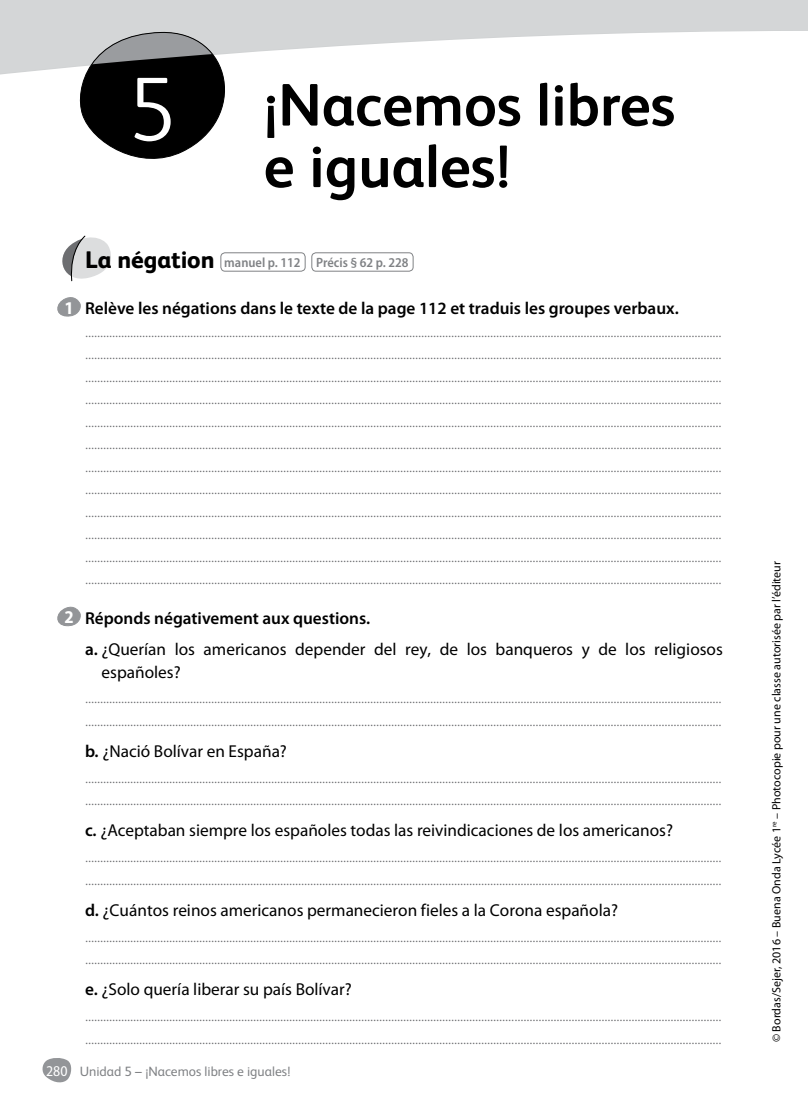
<style>
.page{position:relative;width:808px;height:1106px;background:#fff}
.page>*{position:absolute;margin:0;border:0;box-sizing:border-box;transform-origin:0 0}
.t1{font:300 91.2px "FS Albert";color:#fff}
.t2{font:700 60px/61.5px "FS Albert";color:#000}
.t3{font:700 semi-condensed 18px "Myriad Pro";color:#fff}
.t4{font:300 17.25px/22.5px "Myriad Pro";color:#6d6e71;text-align:justify}
.t5{font:17.25px/22.5px "Myriad Pro Light SC800";color:#6d6e71}
.t6{font:17.25px/31px "Myriad Pro";color:#000}
.t7{font:600 17.25px "Myriad Pro";color:#000}
.t8{font:semi-condensed 15px "Myriad Pro";color:#fff}
.t9{font:600 semi-condensed 13.5px "Myriad Pro";color:#808285}
.t10{font:13.5px "FS Albert";color:#808285}
.t11{font:12px "Myriad Pro";color:#000}
.s1{font-family:"FS Albert";font-weight:800;font-stretch:normal;font-size:24px;color:#000}
.s2{font-weight:600}
</style>
<div class="page">
<svg style="left:42px;top:1058px;width:30px;height:25px"></svg>
<svg style="left:0;top:0;width:808px;height:75px;fill:#d4d6d7"></svg>
<svg style="left:73px;top:30px;width:175px;height:129px"></svg>
<svg style="left:62px;top:235px;width:49px;height:47px"></svg>
<div style="left:220px;top:252px;width:85px;height:19px;border:1px solid #808285;border-radius:4px"></div>
<div style="left:311px;top:252px;width:102px;height:19px;border:1px solid #808285;border-radius:4px"></div>
<svg style="left:57px;top:297px;width:24px;height:20px"></svg>
<svg style="left:57px;top:606px;width:24px;height:20px"></svg>
<h1 class="t1" style="left:127px;top:57px;width:51px">5</h1>
<h2 class="t2" style="left:264px;top:74px;width:413px">¡Nacemos libres e iguales!</h2>
<p class="t3" style="left:64px;top:297px;width:11px">1</p>
<p class="t3" style="left:64px;top:607px;width:11px">2</p>
<p class="t9" style="left:85px;top:255px;width:325px"><span class="s1">La négation</span> manuel p. 112 Précis § 62 p. 228</p>
<p class="t7" style="left:85px;top:299px;width:595px">Relève les négations dans le texte de la page 112 et traduis les groupes verbaux.</p>
<p class="t4" style="left:85px;top:320px;width:638px">.................................................................................................................................................................................................................... .................................................................................................................................................................................................................... .................................................................................................................................................................................................................... .................................................................................................................................................................................................................... .................................................................................................................................................................................................................... .................................................................................................................................................................................................................... .................................................................................................................................................................................................................... .................................................................................................................................................................................................................... .................................................................................................................................................................................................................... .................................................................................................................................................................................................................... .................................................................................................................................................................................................................... ....................................................................................................................................................................................................................</p>
<p class="t6" style="left:85px;top:603px;width:639px"><span class="s2">Réponds négativement aux questions.<br>a.</span> ¿Querían los americanos depender del rey, de los banqueros y de los religiosos</p>
<p class="t6" style="left:102px;top:656px;width:81px">españoles?</p>
<p class="t5" style="left:85px;top:686px;width:638px">.................................................................................................................................................................................................................... ....................................................................................................................................................................................................................</p>
<p class="t6" style="left:85px;top:736px;width:203px"><span class="s2">b.</span> ¿Nació Bolívar en España?</p>
<p class="t5" style="left:85px;top:766px;width:638px">.................................................................................................................................................................................................................... ....................................................................................................................................................................................................................</p>
<p class="t6" style="left:85px;top:815px;width:589px"><span class="s2">c.</span> ¿Aceptaban siempre los españoles todas las reivindicaciones de los americanos?</p>
<p class="t5" style="left:85px;top:845px;width:638px">.................................................................................................................................................................................................................... ....................................................................................................................................................................................................................</p>
<p class="t6" style="left:85px;top:894px;width:534px"><span class="s2">d.</span> ¿Cuántos reinos americanos permanecieron fieles a la Corona española?</p>
<p class="t5" style="left:85px;top:925px;width:638px">.................................................................................................................................................................................................................... ....................................................................................................................................................................................................................</p>
<p class="t6" style="left:85px;top:974px;width:268px"><span class="s2">e.</span> ¿Solo quería liberar su país Bolívar?</p>
<p class="t5" style="left:85px;top:1004px;width:638px">.................................................................................................................................................................................................................... ....................................................................................................................................................................................................................</p>
<p class="t8" style="left:46px;top:1062px;width:23px">280</p>
<p class="t10" style="left:80px;top:1064px;width:212px">Unidad 5 – ¡Nacemos libres e iguales!</p>
<p class="t11" style="left:770px;top:1042px;width:482px;rotate:-90deg">© Bordas/Sejer, 2016 – Buena Onda Lycée 1<sup>re</sup> – Photocopie pour une classe autorisée par l’éditeur</p>
</div>
